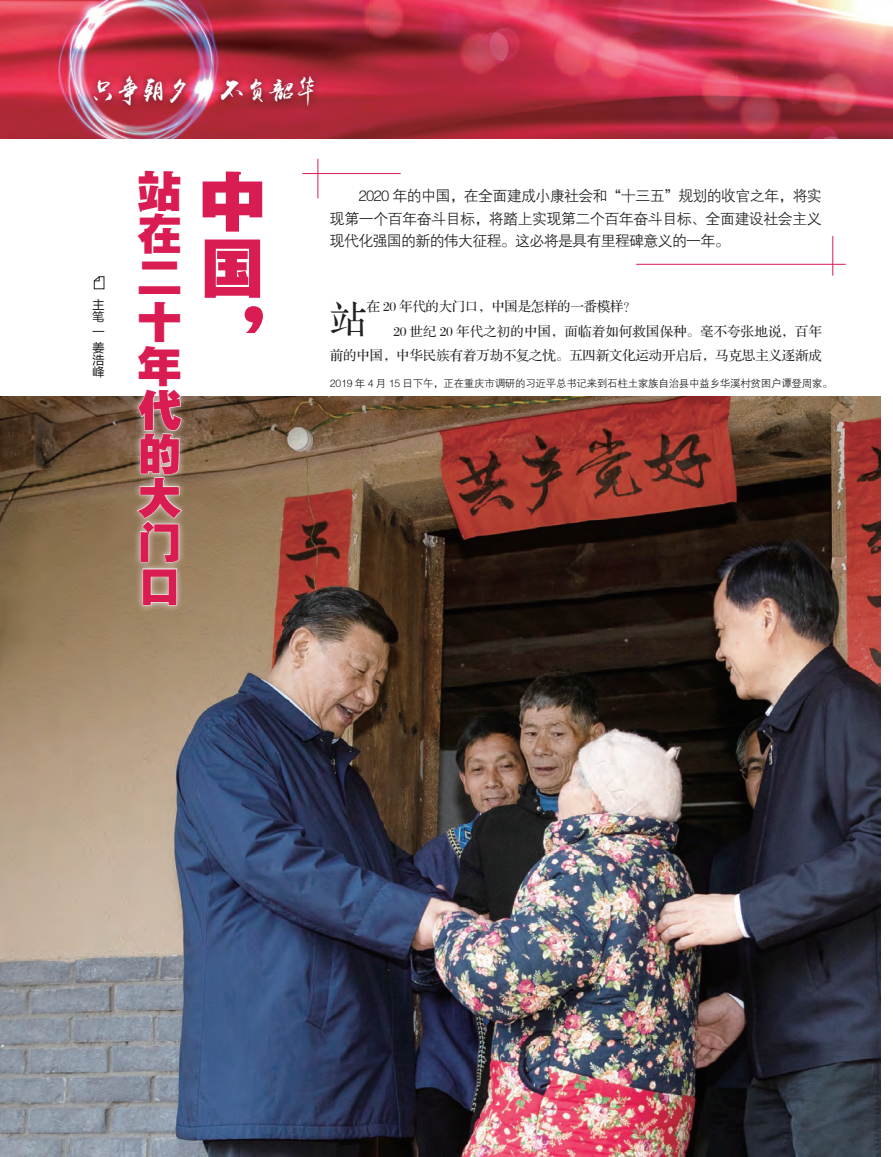
<style>
.page{position:relative;width:893px;height:1157px;background:#fff}
.page>*{position:absolute;margin:0;border:0;box-sizing:border-box;transform-origin:0 0}
.t1{font:67.5px/65.8px "FZYDTHJW GB1 0";color:#d91c52;text-align:justify}
.t2{font:45px/43.8px "FZYDTHJW GB1 0";color:#d91c52;text-align:justify}
.t3{font:37.5px "FZS3 JW GB1 0";color:#231f20}
.t4{font:25.5px "yuweij";letter-spacing:-.025em;color:#fff}
.t5{font:15px/22.5px "FZZDXJW GB1 0";letter-spacing:-.05em;color:#231f20;text-align:justify}
.t6{font:13.5px "FZS3 JW GB1 0";letter-spacing:-.015em;color:#231f20}
.t7{font:13.5px "FZS3 JW GB1 0";letter-spacing:.005em;color:#231f20}
.t8{font:12px/12px "Microsoft Ya Hei";color:#231f20}
.t9{font:10.5px "FZZDXJW GB1 0";letter-spacing:-.025em;color:#231f20}
</style>
<div class="page">
<img style="left:0;top:0;width:893px;height:139px">
<div style="left:87px;top:70px;width:234px;height:42px;background:#231f20;opacity:.75"></div>
<img style="left:0;top:396px;width:880px;height:761px">
<div style="left:130px;top:163px;width:140px;height:450px;background:#fff;opacity:.75"></div>
<svg style="left:202px;top:171px;width:61px;height:61px"></svg>
<svg style="left:204px;top:239px;width:57px;height:59px"></svg>
<svg style="left:244px;top:305px;width:20px;height:29px"></svg>
<svg style="left:136px;top:169px;width:45px;height:86px"></svg>
<svg style="left:138px;top:261px;width:43px;height:34px"></svg>
<svg style="left:136px;top:301px;width:46px;height:261px"></svg>
<svg style="left:142px;top:568px;width:35px;height:38px"></svg>
<svg style="left:94px;top:276px;width:10px;height:13px"></svg>
<hr style="left:832px;top:236px;width:1px;height:40px;background:#d91c52">
<hr style="left:636px;top:264px;width:210px;height:1px;background:#d91c52">
<hr style="left:317px;top:159px;width:1px;height:39px;background:#d91c52">
<hr style="left:302px;top:173px;width:99px;height:1px;background:#d91c52">
<h3 class="t4" style="left:91px;top:74px;width:230px">只争朝夕 不负韶华</h3>
<p class="t8" style="left:92px;top:298px;width:13px">主笔</p>
<p class="t8" style="left:92px;top:324px;width:13px;line-height:15.6px">一姜</p>
<p class="t8" style="left:92px;top:353px;width:13px">浩峰</p>
<p class="t2" style="left:137px;top:171px;width:45px">站在二十年代的</p>
<p class="t1" style="left:199px;top:172px;width:66px">中国，</p>
<p class="t2" style="left:137px;top:478px;width:46px">大门口</p>
<p class="t5" style="left:330px;top:185px;width:493px">　　2020 年的中国，在全面建成小康社会和“十三五”规划的收官之年，将实现第一个百年奋斗目标，将踏上实现第二个百年奋斗目标、全面建设社会主义现代化强国的新的伟大征程。这必将是具有里程碑意义的一年。</p>
<p class="t3" style="left:330px;top:299px;width:39px">站</p>
<p class="t6" style="left:367px;top:300px;width:272px">在 20 年代的大门口，中国是怎样的一番模样？</p>
<p class="t7" style="left:393px;top:324px;width:430px">20 世纪 20 年代之初的中国，面临着如何救国保种。毫不夸张地说，百年</p>
<p class="t6" style="left:330px;top:348px;width:493px">前的中国，中华民族有着万劫不复之忧。五四新文化运动开启后，马克思主义逐渐成</p>
<p class="t9" style="left:330px;top:378px;width:504px">2019 年 4 月 15 日下午，正在重庆市调研的习近平总书记来到石柱土家族自治县中益乡华溪村贫困户谭登周家。</p>
</div>
